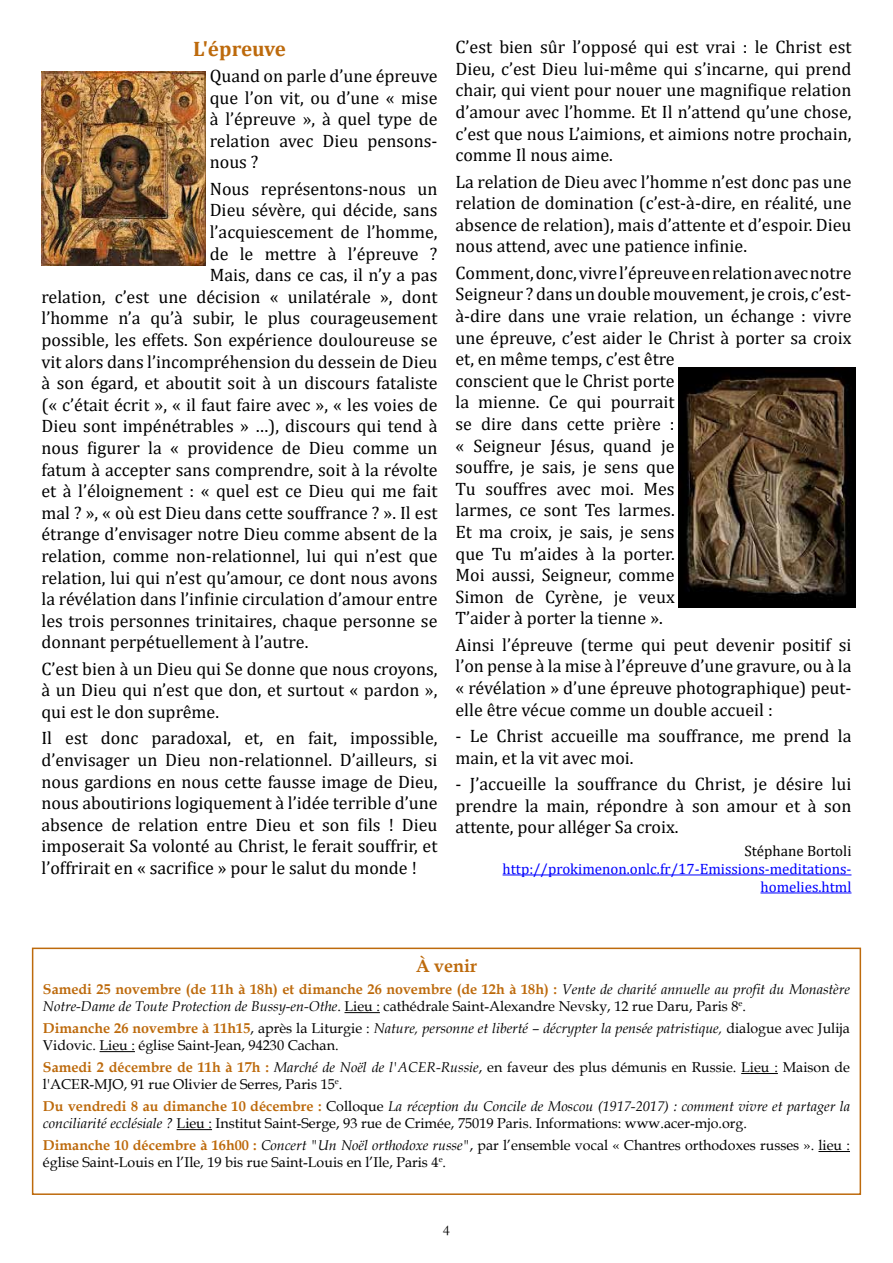
<style>
.page{position:relative;width:893px;height:1263px;background:#fff}
.page>*{position:absolute;margin:0;border:0;box-sizing:border-box;transform-origin:0 0}
.t1{font:700 21px "Cambria";letter-spacing:-.005em;color:#bd6a0c}
.t2{font:18px/21.6px "Cambria";color:#000;text-align:justify}
.t3{font:700 18px "Book Antiqua";color:#bd6a0c}
.t4{font:15px/18px "Cambria";color:#00f;text-align:right}
.t5{font:15px "Cambria";color:#000}
.t6{font:15px "Garamond";color:#000}
.t7{font:14.25px/17.1px "Book Antiqua";color:#000}
.t8{font:italic 14.25px/17.1px "Book Antiqua";color:#000}
.s1{font-weight:700;font-style:normal;color:#bd6a0c}
.s2{font-style:normal}
.s3{font-weight:700;color:#bd6a0c}
.s4{font-style:italic}
</style>
<div class="page">
<hr style="left:503px;top:874px;width:348px;height:1px;background:#00f">
<hr style="left:760px;top:892px;width:91px;height:1px;background:#00f">
<img style="left:42px;top:71px;width:163px;height:195px">
<img style="left:679px;top:367px;width:176px;height:240px">
<hr style="left:344px;top:1012px;width:36px;height:1px;background:#000">
<hr style="left:100px;top:1051px;width:35px;height:1px;background:#000">
<hr style="left:741px;top:1073px;width:37px;height:1px;background:#000">
<hr style="left:177px;top:1129px;width:35px;height:1px;background:#000">
<hr style="left:818px;top:1151px;width:32px;height:1px;background:#000">
<div style="left:32px;top:947px;width:829px;height:248px;border:2px solid #bd6a0c"></div>
<p class="t1" style="left:193px;top:34px;width:94px">L'épreuve</p>
<p class="t2" style="left:210px;top:65px;width:229px">Quand on parle d’une épreuve que l’on vit, ou d’une « mise à l’épreuve », à quel type de relation avec Dieu pensons&shy;nous ?</p>
<p class="t2" style="left:210px;top:178px;width:229px">Nous représentons-nous un</p>
<p class="t2" style="left:210px;top:199px;width:229px">Dieu sévère, qui décide, sans</p>
<p class="t2" style="left:210px;top:221px;width:229px">l’acquiescement de l’homme,</p>
<p class="t2" style="left:210px;top:242px;width:229px">de le mettre à l’épreuve ?</p>
<p class="t2" style="left:210px;top:264px;width:229px">Mais, dans ce cas, il n’y a pas</p>
<p class="t2" style="left:41px;top:286px;width:397px">relation, c’est une décision « unilatérale », dont</p>
<p class="t2" style="left:41px;top:307px;width:397px">l’homme n’a qu’à subir, le plus courageusement</p>
<p class="t2" style="left:41px;top:329px;width:397px">possible, les effets. Son expérience douloureuse se</p>
<p class="t2" style="left:41px;top:350px;width:397px">vit alors dans l’incompréhension du dessein de Dieu</p>
<p class="t2" style="left:41px;top:372px;width:398px">à son égard, et aboutit soit à un discours fataliste</p>
<p class="t2" style="left:41px;top:394px;width:398px">(« c’était écrit », « il faut faire avec », « les voies de</p>
<p class="t2" style="left:41px;top:415px;width:397px">Dieu sont impénétrables » …), discours qui tend à</p>
<p class="t2" style="left:41px;top:437px;width:397px">nous figurer la « providence de Dieu comme un</p>
<p class="t2" style="left:41px;top:458px;width:397px">fatum à accepter sans comprendre, soit à la révolte</p>
<p class="t2" style="left:41px;top:480px;width:397px">et à l’éloignement : « quel est ce Dieu qui me fait</p>
<p class="t2" style="left:41px;top:502px;width:397px">mal ? », « où est Dieu dans cette souffrance ? ». Il est</p>
<p class="t2" style="left:41px;top:523px;width:397px">étrange d’envisager notre Dieu comme absent de la</p>
<p class="t2" style="left:41px;top:545px;width:397px">relation, comme non-relationnel, lui qui n’est que</p>
<p class="t2" style="left:41px;top:566px;width:397px">relation, lui qui n’est qu’amour, ce dont nous avons</p>
<p class="t2" style="left:41px;top:588px;width:397px">la révélation dans l’infinie circulation d’amour entre</p>
<p class="t2" style="left:41px;top:610px;width:397px">les trois personnes trinitaires, chaque personne se</p>
<p class="t2" style="left:41px;top:631px;width:268px">donnant perpétuellement à l’autre.</p>
<p class="t2" style="left:41px;top:658px;width:397px">C’est bien à un Dieu qui Se donne que nous croyons, à un Dieu qui n’est que don, et surtout « pardon », qui est le don suprême.</p>
<p class="t2" style="left:41px;top:727px;width:397px">Il est donc paradoxal, et, en fait, impossible, d’envisager un Dieu non-relationnel. D’ailleurs, si nous gardions en nous cette fausse image de Dieu, nous aboutirions logiquement à l’idée terrible d’une absence de relation entre Dieu et son fils ! Dieu imposerait Sa volonté au Christ, le ferait souffrir, et l’offrirait en « sacrifice » pour le salut du monde !</p>
<p class="t2" style="left:455px;top:36px;width:397px">C’est bien sûr l’opposé qui est vrai : le Christ est Dieu, c’est Dieu lui-même qui s’incarne, qui prend chair, qui vient pour nouer une magnifique relation d’amour avec l’homme. Et Il n’attend qu’une chose, c’est que nous L’aimions, et aimions notre prochain, comme Il nous aime.</p>
<p class="t2" style="left:455px;top:171px;width:398px">La relation de Dieu avec l’homme n’est donc pas une relation de domination (c’est-à-dire, en réalité, une absence de relation), mais d’attente et d’espoir. Dieu nous attend, avec une patience infinie.</p>
<p class="t2" style="left:455px;top:262px;width:397px;text-align:left">Comment, donc, vivre l’épreuve en relation avec notre<br>Seigneur ? dans un double mouvement, je crois, c’est&shy;à-dire dans une vraie relation, un échange : vivre une épreuve, c’est aider le Christ à porter sa croix et, en même temps, c’est être<br>conscient que le Christ porte<br>la mienne. Ce qui pourrait<br>se dire dans cette prière :<br>« Seigneur Jésus, quand je<br>souffre, je sais, je sens que<br>Tu souffres avec moi. Mes<br>larmes, ce sont Tes larmes.<br>Et ma croix, je sais, je sens<br>que Tu m’aides à la porter.<br>Moi aussi, Seigneur, comme<br>Simon de Cyrène, je veux<br>T’aider à porter la tienne ».</p>
<p class="t2" style="left:455px;top:634px;width:397px">Ainsi l’épreuve (terme qui peut devenir positif si l’on pense à la mise à l’épreuve d’une gravure, ou à la « révélation » d’une épreuve photographique) peut&shy;elle être vécue comme un double accueil :</p>
<p class="t2" style="left:455px;top:725px;width:397px">- Le Christ accueille ma souffrance, me prend la main, et la vit avec moi.</p>
<p class="t2" style="left:455px;top:773px;width:397px">- J’accueille la souffrance du Christ, je désire lui prendre la main, répondre à son amour et à son attente, pour alléger Sa croix.</p>
<p class="t5" style="left:744px;top:842px;width:109px">Stéphane Bortoli</p>
<p class="t4" style="left:503px;top:860px;width:350px">http://prokimenon.onlc.fr/17-Emissions-meditations&shy;homelies.html</p>
<p class="t3" style="left:416px;top:953px;width:63px">À venir</p>
<p class="t8" style="left:43px;top:980px;width:808px"><span class="s1">Samedi 25 novembre (de 11h à 18h) et dimanche 26 novembre (de 12h à 18h) :</span> Vente de charité annuelle au profit du Monastère<br>Notre-Dame de Toute Protection de Bussy-en-Othe<span class="s2">. Lieu : cathédrale Saint-Alexandre Nevsky, 12 rue Daru, Paris 8</span><sup>e</sup><span class="s2">.</span></p>
<p class="t7" style="left:43px;top:1019px;width:808px"><span class="s3">Dimanche 26 novembre à 11h15</span>, après la Liturgie : <span class="s4">Nature, personne et liberté – décrypter la pensée patristique,</span> dialogue avec Julija<br>Vidovic. Lieu : église Saint-Jean, 94230 Cachan.</p>
<p class="t7" style="left:43px;top:1058px;width:808px"><span class="s3">Samedi 2 décembre de 11h à 17h :</span> <span class="s4">Marché de Noël de l'ACER-Russie</span>, en faveur des plus démunis en Russie. Lieu : Maison de l'ACER-MJO, 91 rue Olivier de Serres, Paris 15<sup>e</sup>.</p>
<p class="t7" style="left:43px;top:1097px;width:808px"><span class="s3">Du vendredi 8 au dimanche 10 décembre :</span> Colloque <span class="s4">La réception du Concile de Moscou (1917-2017) : comment vivre et partager la conciliarité ecclésiale ?</span> Lieu : Institut Saint-Serge, 93 rue de Crimée, 75019 Paris. Informations: www.acer-mjo.org.</p>
<p class="t7" style="left:43px;top:1136px;width:808px"><span class="s3">Dimanche 10 décembre à 16h00 :</span> <span class="s4">Concert "Un Noël orthodoxe russe"</span>, par l’ensemble vocal « Chantres orthodoxes russes ». lieu : église Saint-Louis en l’Ile, 19 bis rue Saint-Louis en l’Ile, Paris 4<sup>e</sup>.</p>
<p class="t6" style="left:443px;top:1220px;width:9px">4</p>
</div>
